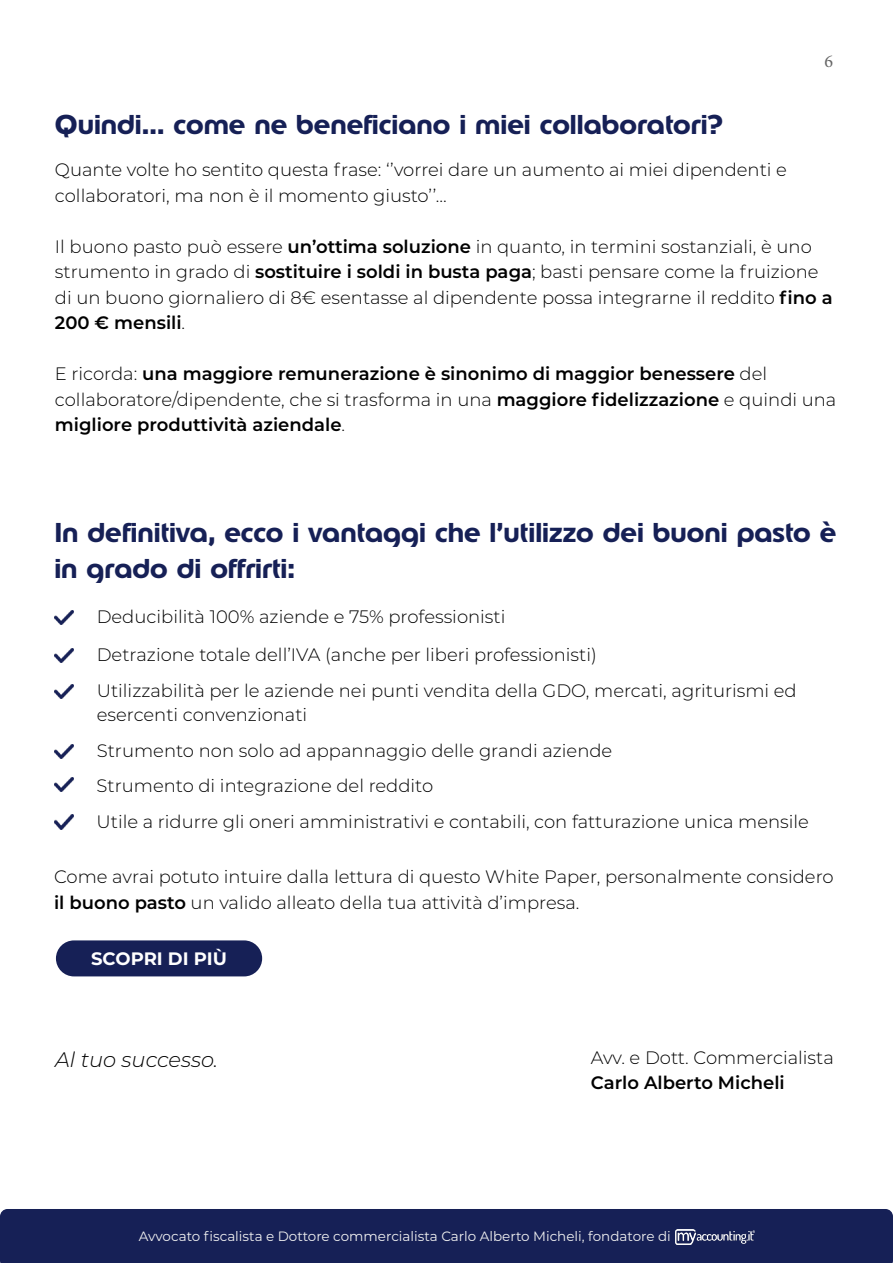
<style>
.page{position:relative;width:893px;height:1263px;background:#fff}
.page>*{position:absolute;margin:0;border:0;box-sizing:border-box;transform-origin:0 0}
.t1{font:700 27px/36px "Edenred";color:#162056}
.t2{font:italic 300 21px "Montserrat";color:#000}
.t3{font:300 18px/25.5px "Montserrat";color:#000}
.t4{font:600 18px/25.5px "Montserrat";color:#000}
.t5{font:700 18px "Montserrat";color:#fff}
.t6{font:18px "Minion Pro";color:#656565}
.t7{font:13.5px "Montserrat";color:#f1f1f1}
.s1{font-weight:600}
.s2{font-weight:300}
</style>
<div class="page">
<div style="left:0;top:1209px;width:893px;height:54px;background:#162056"></div>
<img style="left:676px;top:1229px;width:79px;height:15px">
<img style="left:54px;top:778px;width:19px;height:14px">
<img style="left:54px;top:815px;width:19px;height:14px">
<img style="left:54px;top:610px;width:20px;height:15px">
<img style="left:54px;top:648px;width:20px;height:14px">
<img style="left:54px;top:684px;width:20px;height:14px">
<img style="left:54px;top:745px;width:19px;height:14px">
<div style="left:56px;top:940px;width:206px;height:36px;background:#162056;border-radius:18px"></div>
<p class="t6" style="left:824px;top:49px;width:10px">6</p>
<p class="t1" style="left:55px;top:106px;width:669px">Quindi… come ne beneficiano i miei collaboratori?</p>
<p class="t3" style="left:55px;top:156px;width:733px">Quante volte ho sentito questa frase: ‘’vorrei dare un aumento ai miei dipendenti e collaboratori, ma non è il momento giusto’’…</p>
<p class="t3" style="left:55px;top:233px;width:779px">Il buono pasto può essere <span class="s1">un’ottima soluzione</span> in quanto, in termini sostanziali, è uno strumento in grado di <span class="s1">sostituire i soldi in busta paga</span>; basti pensare come la fruizione di un buono giornaliero di 8€ esentasse al dipendente possa integrarne il reddito <span class="s1">fino a 200 € mensili</span>.</p>
<p class="t4" style="left:55px;top:360px;width:783px"><span class="s2">E ricorda:</span> una maggiore remunerazione è sinonimo di maggior benessere <span class="s2">del collaboratore/dipendente, che si trasforma in una</span> maggiore fidelizzazione <span class="s2">e quindi una </span>migliore produttività aziendale<span class="s2">.</span></p>
<p class="t1" style="left:54px;top:515px;width:783px">In definitiva, ecco i vantaggi che l’utilizzo dei buoni pasto è in grado di offrirti:</p>
<p class="t3" style="left:97px;top:603px;width:410px">Deducibilità 100% aziende e 75% professionisti</p>
<p class="t3" style="left:97px;top:641px;width:502px">Detrazione totale dell’IVA (anche per liberi professionisti)</p>
<p class="t3" style="left:97px;top:677px;width:701px;line-height:24px">Utilizzabilità per le aziende nei punti vendita della GDO, mercati, agriturismi ed esercenti convenzionati</p>
<p class="t3" style="left:97px;top:737px;width:517px">Strumento non solo ad appannaggio delle grandi aziende</p>
<p class="t3" style="left:97px;top:772px;width:338px">Strumento di integrazione del reddito</p>
<p class="t3" style="left:97px;top:808px;width:714px">Utile a ridurre gli oneri amministrativi e contabili, con fatturazione unica mensile</p>
<p class="t3" style="left:54px;top:863px;width:781px">Come avrai potuto intuire dalla lettura di questo White Paper, personalmente considero <span class="s1">il buono pasto</span> un valido alleato della tua attività d’impresa.</p>
<p class="t5" style="left:91px;top:946px;width:137px">SCOPRI DI PIÙ</p>
<p class="t2" style="left:55px;top:1045px;width:165px">Al tuo successo.</p>
<p class="t3" style="left:591px;top:1044px;width:245px">Avv. e Dott. Commercialista</p>
<p class="t4" style="left:591px;top:1069px;width:195px">Carlo Alberto Micheli</p>
<p class="t7" style="left:139px;top:1227px;width:533px">Avvocato fiscalista e Dottore commercialista Carlo Alberto Micheli, fondatore di</p>
</div>
